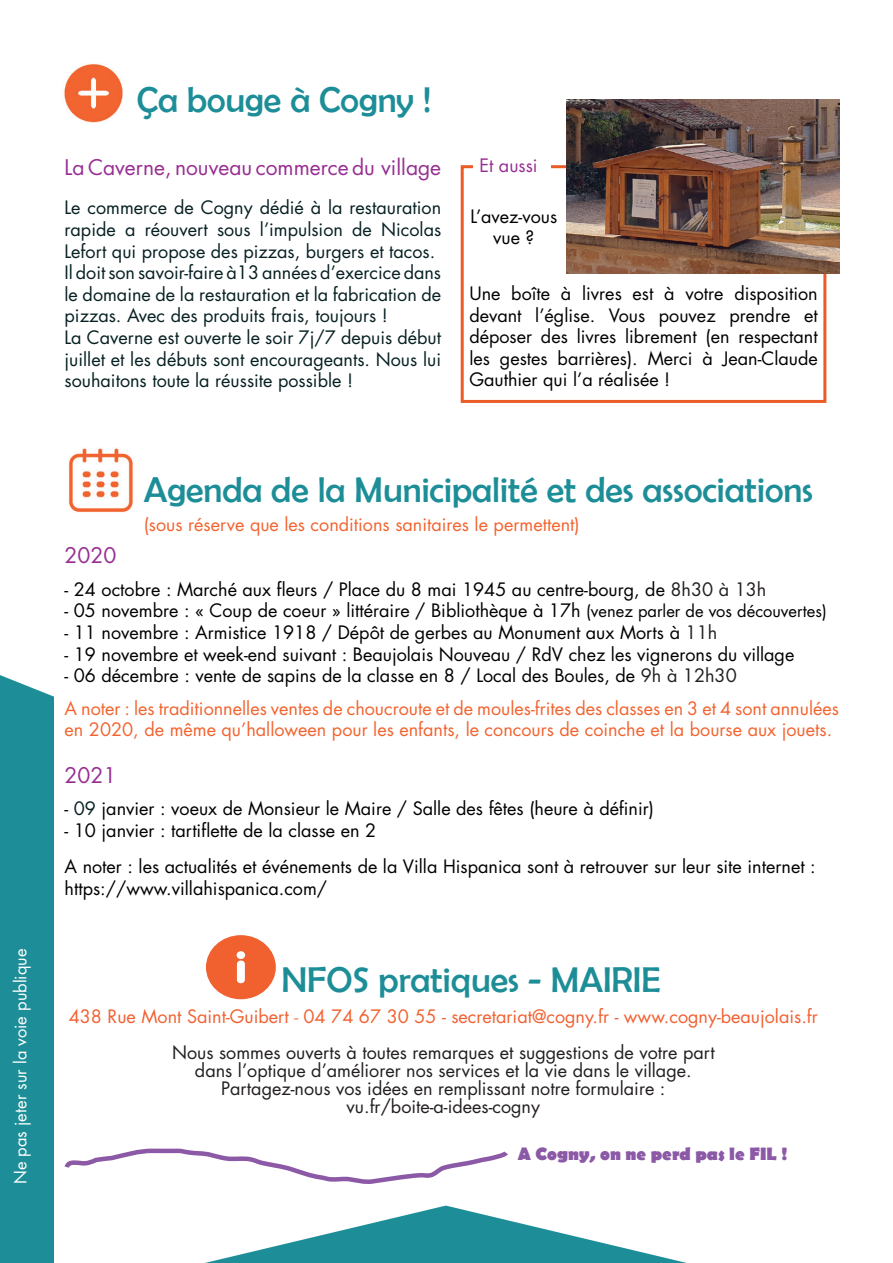
<style>
.page{position:relative;width:893px;height:1263px;background:#fff}
.page>*{position:absolute;margin:0;border:0;box-sizing:border-box;transform-origin:0 0}
.t1{font:36px "Berlin Sans FB";color:#1d8e98}
.t2{font:21px "Futura Std";color:#972e92}
.t3{font:18px/21.6px "Futura Std";color:#000;text-align:justify}
.t4{font:18px/21.6px "Futura Std";color:#072022;text-align:justify}
.t5{font:18px/21.6px "Futura Std";color:#f26430}
.t6{font:18px "Futura Std";color:#231f20}
.t7{font:18px "Futura Std";color:#f16131}
.t8{font:700 18px "Berlin Sans FB";color:#8b59a5}
.t9{font:18px "Futura Std";color:#972e92}
.t10{font:16.5px "Futura Std";color:#fff}
.s1{color:#231f20}
.s2{font-size:16.5px}
.s3{color:#072022}
.s4{font-family:"Minion Pro"}
</style>
<div class="page">
<div style="left:0;top:675px;width:54px;height:588px;background:#1d8e98"></div>
<svg style="left:64px;top:1148px;width:444px;height:36px"></svg>
<svg style="left:205px;top:1205px;width:482px;height:58px"></svg>
<div style="left:461px;top:165px;width:365px;height:238px;border:3px solid #eb5b26"></div>
<div style="left:473px;top:154px;width:77px;height:19px;background:#fff"></div>
<img style="left:567px;top:100px;width:272px;height:173px">
<svg style="left:206px;top:935px;width:70px;height:64px"></svg>
<img style="left:64px;top:63px;width:59px;height:60px">
<img style="left:69px;top:448px;width:64px;height:65px">
<p class="t1" style="left:137px;top:80px;width:296px">Ça bouge à Cogny !</p>
<p class="t2" style="left:65px;top:154px;width:378px">La Caverne, nouveau commerce du village</p>
<p class="t4" style="left:65px;top:197px;width:378px">Le commerce de Cogny dédié à la restauration rapide a réouvert sous l’impulsion de Nicolas Lefort qui propose des pizzas, burgers et tacos.</p>
<p class="t4" style="left:65px;top:262px;width:378px">Il doit son savoir-faire à13 années d’exercice dans le domaine de la restauration et la fabrication de pizzas. Avec des produits frais, toujours !</p>
<p class="t4" style="left:65px;top:327px;width:378px">La Caverne est ouverte le soir 7j/7 depuis début juillet et les débuts sont encourageants. Nous lui souhaitons toute la réussite possible !</p>
<p class="t9" style="left:479px;top:154px;width:60px">Et aussi</p>
<p class="t3" style="left:470px;top:205px;width:88px">L’avez-vous</p>
<p class="t3" style="left:493px;top:227px;width:43px">vue ?</p>
<p class="t3" style="left:469px;top:283px;width:350px">Une boîte à livres est à votre disposition devant l’église. Vous pouvez prendre et déposer des livres librement (en respectant les gestes barrières). Merci à Jean-Claude Gauthier qui l’a réalisée !</p>
<p class="t10" style="left:10px;top:1184px;width:237px;rotate:-90deg">Ne pas jeter sur la voie publique</p>
<p class="t1" style="left:144px;top:470px;width:671px">Agenda de la Municipalité et des associations</p>
<p class="t5" style="left:144px;top:514px;width:437px">(sous réserve que les conditions sanitaires le permettent)</p>
<p class="t2" style="left:65px;top:542px;width:53px">2020</p>
<p class="t3" style="left:65px;top:579px;width:703px">- 24 octobre : Marché aux fleurs / Place du 8 mai 1945 au centre-bourg, de <span class="s1">8h30 à 13h</span></p>
<p class="t3" style="left:65px;top:600px;width:764px">- 05 novembre : « Coup de coeur » littéraire / Bibliothèque à 17h <span class="s2">(venez parler de vos découvertes)</span></p>
<p class="t3" style="left:65px;top:622px;width:654px">- 11 novembre : Armistice 1918 / Dépôt de gerbes au Monument aux Morts à <span class="s1">11h</span></p>
<p class="t3" style="left:65px;top:643px;width:731px">- 19 novembre et week-end suivant : Beaujolais Nouveau / RdV chez les vignerons du village</p>
<p class="t3" style="left:65px;top:665px;width:674px">- 06 décembre : vente de sapins de la classe en 8 / Local des Boules, de <span class="s1">9h à 12h30</span></p>
<p class="t5" style="left:65px;top:697px;width:776px">A noter : les traditionnelles ventes de choucroute et de moules-frites des classes en 3 et 4 sont annulées en 2020, de même qu’halloween pour les enfants, le concours de coinche et la bourse aux jouets.</p>
<p class="t2" style="left:65px;top:762px;width:53px">2021</p>
<p class="t3" style="left:65px;top:798px;width:591px">- <span class="s3">09</span> janvier : voeux de Monsieur le Maire / Salle des fêtes (heure à définir)</p>
<p class="t3" style="left:65px;top:820px;width:313px">- 10 janvier : tartiflette de la classe en 2</p>
<p class="t3" style="left:65px;top:856px;width:753px">A noter : les actualités et événements de la Villa Hispanica sont à retrouver sur leur site internet :</p>
<p class="t3" style="left:65px;top:877px;width:264px">https://www.villahispanica.com/</p>
<p class="t1" style="left:281px;top:959px;width:381px">NFOS pratiques - MAIRIE</p>
<p class="t7" style="left:69px;top:1004px;width:750px">438 Rue Mont Saint-Guibert <span class="s4">-</span> 04 74 67 30 55 - secretariat@cogny.fr - www.cogny-beaujolais.fr</p>
<p class="t6" style="left:172px;top:1040px;width:544px">Nous sommes ouverts à toutes remarques et suggestions de votre part</p>
<p class="t6" style="left:195px;top:1058px;width:498px">dans l’optique d’améliorer nos services et la vie dans le village.</p>
<p class="t6" style="left:221px;top:1076px;width:446px">Partagez-nous vos idées en remplissant notre formulaire :</p>
<p class="t6" style="left:347px;top:1094px;width:195px">vu.fr/boite-a-idees-cogny</p>
<p class="t8" style="left:518px;top:1143px;width:271px">A Cogny, on ne perd pas le FIL !</p>
</div>
